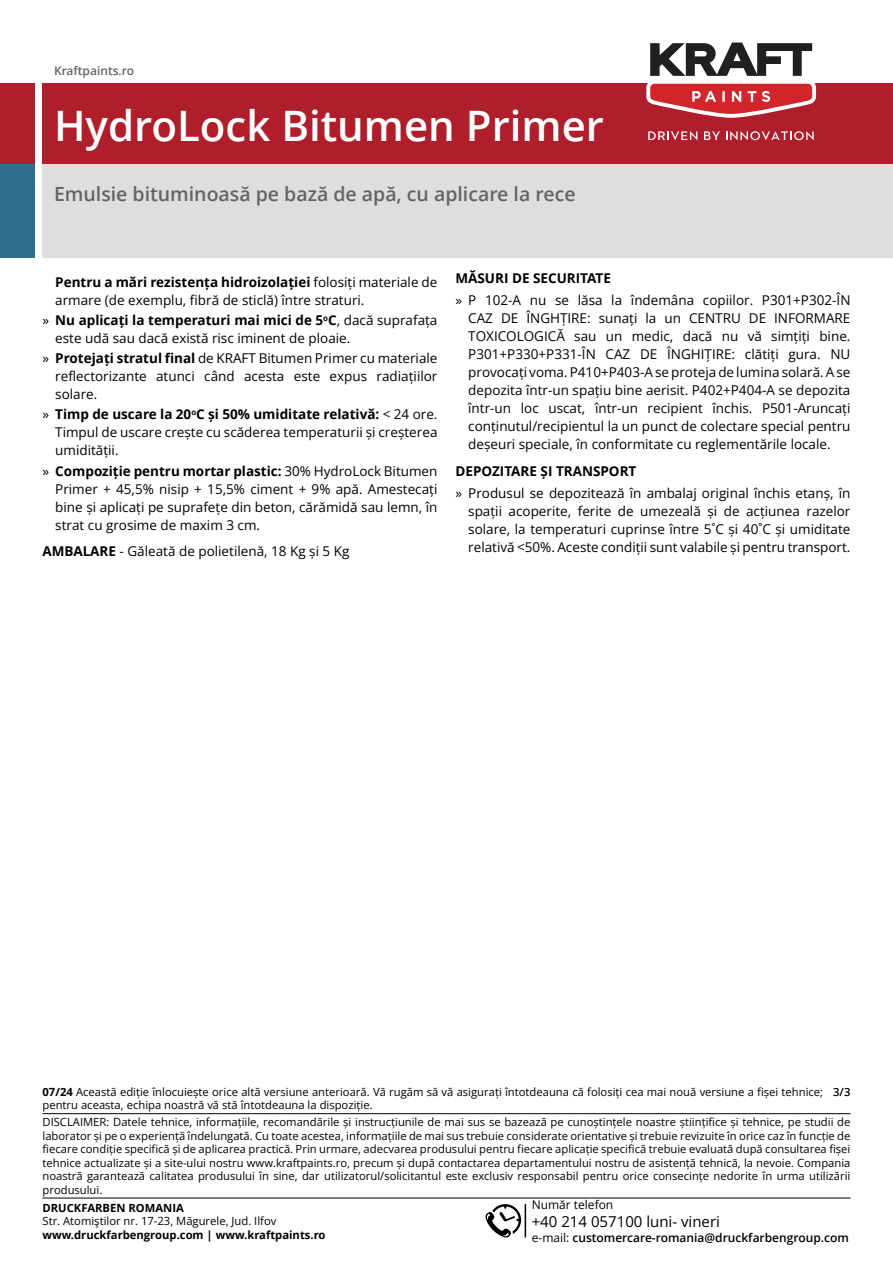
<style>
.page{position:relative;width:893px;height:1263px;background:#fff}
.page>*{position:absolute;margin:0;border:0;box-sizing:border-box;transform-origin:0 0}
.t1{font:600 42px "Open Sans";color:#fff}
.t2{font:600 19.5px "Open Sans";color:#636466}
.t3{font:15px "Open Sans";color:#000}
.t4{font:13.5px/18px "Open Sans";color:#000;text-align:justify}
.t5{font:700 13.5px "Open Sans";color:#000}
.t6{font:600 12px "Open Sans";color:#000}
.t7{font:600 12px "Open Sans";color:#636466}
.t8{font:12px "Open Sans";color:#000}
.t9{font:11.25px/13.5px "Open Sans";color:#000;text-align:justify}
.t10{font:700 11.25px "Open Sans";color:#000}
.s1{font-weight:700}
.s2{font-weight:600}
.s3{font-weight:400}
</style>
<div class="page">
<div style="left:43px;top:83px;width:850px;height:81px;background:#af1e2b"></div>
<div style="left:0;top:83px;width:34px;height:81px;background:#af1e2b"></div>
<div style="left:43px;top:164px;width:850px;height:94px;background:#dddfdf"></div>
<svg style="left:646px;top:43px;width:171px;height:75px"></svg>
<svg style="left:648px;top:131px;width:49px;height:9px"></svg>
<svg style="left:704px;top:131px;width:16px;height:9px"></svg>
<svg style="left:726px;top:131px;width:88px;height:9px"></svg>
<hr style="left:43px;top:1113px;width:807px;height:1px;background:#000">
<hr style="left:43px;top:1198px;width:807px;height:1px;background:#000">
<svg style="left:485px;top:1204px;width:36px;height:34px"></svg>
<hr style="left:525px;top:1204px;width:1px;height:33px;background:#000">
<div style="left:0;top:164px;width:34px;height:94px;background:#306c90"></div>
<p class="t7" style="left:54px;top:62px;width:82px">Kraftpaints.ro</p>
<h1 class="t1" style="left:54px;top:97px;width:551px">HydroLock Bitumen Primer</h1>
<h2 class="t2" style="left:54px;top:180px;width:523px">Emulsie bituminoasă pe bază de apă, cu aplicare la rece</h2>
<p class="t4" style="left:55px;top:273px;width:384px"><span class="s1">Pentru a mări rezistența hidroizolației</span> folosiți materiale de armare (de exemplu, fibră de sticlă) între straturi.</p>
<p class="t4" style="left:55px;top:311px;width:384px;text-indent:-13px">» <span class="s1">Nu aplicați la temperaturi mai mici de 5</span><sup>o</sup><span class="s1">C</span>, dacă suprafața este udă sau dacă există risc iminent de ploaie.</p>
<p class="t4" style="left:55px;top:349px;width:384px;text-indent:-13px">» <span class="s1">Protejați stratul final</span> de KRAFT Bitumen Primer cu materiale reflectorizante atunci când acesta este expus radiațiilor solare.</p>
<p class="t4" style="left:55px;top:405px;width:384px;text-indent:-13px">» <span class="s1">Timp de uscare la 20</span><sup>o</sup><span class="s1">C și 50% umiditate relativă:</span> &lt; 24 ore.<br>Timpul de uscare crește cu scăderea temperaturii și creșterea umidității.</p>
<p class="t4" style="left:55px;top:461px;width:384px;text-indent:-13px">» <span class="s1">Compoziție pentru mortar plastic:</span> 30% HydroLock Bitumen Primer + 45,5% nisip + 15,5% ciment + 9% apă. Amestecați bine și aplicați pe suprafețe din beton, cărămidă sau lemn, în strat cu grosime de maxim 3 cm.</p>
<p class="t4" style="left:43px;top:542px;width:308px"><span class="s1">AMBALARE</span> - Găleată de polietilenă, 18 Kg și 5 Kg</p>
<p class="t5" style="left:455px;top:268px;width:157px">MĂSURI DE SECURITATE</p>
<p class="t4" style="left:468px;top:291px;width:384px;text-indent:-13px">» P 102-A nu se lăsa la îndemâna copiilor. P301+P302-ÎN CAZ DE ÎNGHȚIRE: sunați la un CENTRU DE INFORMARE TOXICOLOGICĂ sau un medic, dacă nu vă simțiți bine.<br>P301+P330+P331-ÎN CAZ DE ÎNGHIȚIRE: clătiți gura. NU provocați voma. P410+P403-A se proteja de lumina solară. A se depozita într-un spațiu bine aerisit. P402+P404-A se depozita într-un loc uscat, într-un recipient închis. P501-Aruncați conținutul/recipientul la un punct de colectare special pentru deșeuri speciale, în conformitate cu reglementările locale.</p>
<p class="t5" style="left:455px;top:461px;width:182px">DEPOZITARE ȘI TRANSPORT</p>
<p class="t4" style="left:468px;top:484px;width:384px;text-indent:-13px">» Produsul se depozitează în ambalaj original închis etanș, în spații acoperite, ferite de umezeală și de acțiunea razelor solare, la temperaturi cuprinse între 5˚C și 40˚C și umiditate relativă &lt;50%. Aceste condiții sunt valabile și pentru transport.</p>
<p class="t9" style="left:43px;top:1085px;width:809px"><span class="s1">07/24</span> Această ediție înlocuiește orice altă versiune anterioară. Vă rugăm să vă asigurați întotdeauna că folosiți cea mai nouă versiune a fișei tehnice; <span class="s2">3/3 </span>pentru aceasta, echipa noastră vă stă întotdeauna la dispoziție.</p>
<p class="t9" style="left:43px;top:1115px;width:809px">DISCLAIMER: Datele tehnice, informațiile, recomandările și instrucțiunile de mai sus se bazează pe cunoștințele noastre științifice și tehnice, pe studii de laborator și pe o experiență îndelungată. Cu toate acestea, informațiile de mai sus trebuie considerate orientative și trebuie revizuite în orice caz în funcție de fiecare condiție specifică și de aplicarea practică. Prin urmare, adecvarea produsului pentru fiecare aplicație specifică trebuie evaluată după consultarea fișei tehnice actualizate și a site-ului nostru www.kraftpaints.ro, precum și după contactarea departamentului nostru de asistență tehnică, la nevoie. Compania noastră garantează calitatea produsului în sine, dar utilizatorul/solicitantul este exclusiv responsabil pentru orice consecințe nedorite în urma utilizării produsului.</p>
<p class="t10" style="left:43px;top:1199px;width:143px">DRUCKFARBEN ROMANIA</p>
<p class="t9" style="left:43px;top:1214px;width:235px">Str. Atomiştilor nr. 17-23, Măgurele, Jud. Ilfov</p>
<p class="t10" style="left:43px;top:1226px;width:285px">www.druckfarbengroup.com | www.kraftpaints.ro</p>
<p class="t8" style="left:532px;top:1196px;width:83px">Număr telefon</p>
<p class="t3" style="left:532px;top:1211px;width:190px">+40 214 057100 luni- vineri</p>
<p class="t6" style="left:532px;top:1229px;width:319px"><span class="s3">e-mail:</span> customercare-romania@druckfarbengroup.com</p>
</div>
